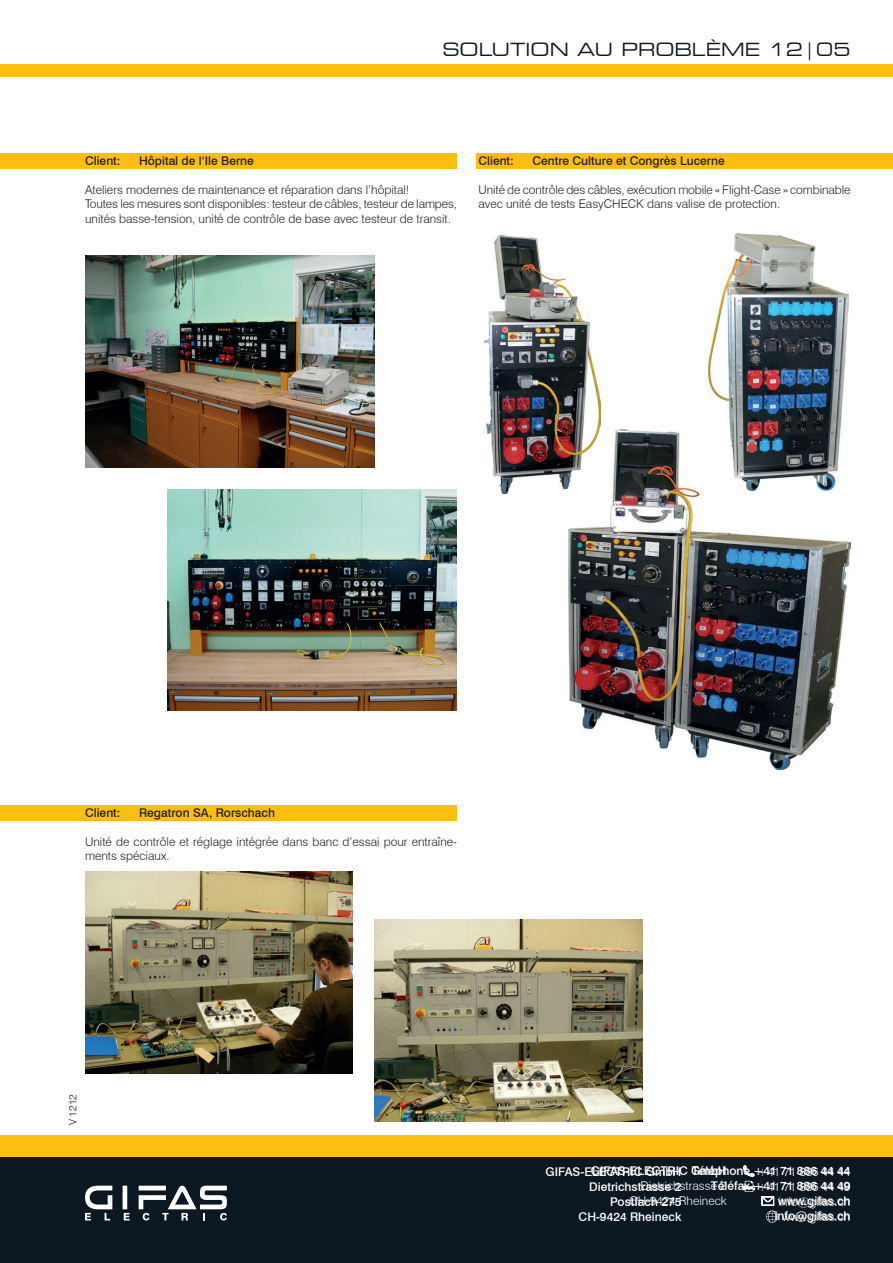
<style>
.page{position:relative;width:893px;height:1263px;background:#fff}
.page>*{position:absolute;margin:0;border:0;box-sizing:border-box;transform-origin:0 0}
.t1{font:expanded 18px "Square 721 BT";color:#0b1721}
.t2{font:300 12px/14.4px "Swiss 721 BT";color:#231f20}
.t3{font:500 12px/15px "Swiss 721 BT";color:#fff;text-align:right}
.t4{font:500 12px "Swiss 721 BT";color:#231f20}
.t5{font:300 12px/15px "Swiss 721 BT";color:#fff;text-align:right}
.t6{font:300 10.5px "Swiss 721 BT";color:#231f20}
</style>
<div class="page">
<div style="left:0;top:64px;width:893px;height:13px;background:#fdbe12"></div>
<div style="left:0;top:1157px;width:893px;height:106px;background:#0b1721"></div>
<div style="left:0;top:1135px;width:893px;height:22px;background:#fdbe12"></div>
<hr style="left:123px;top:1186px;width:4px;height:23px;background:#fff">
<svg style="left:85px;top:1185px;width:27px;height:35px"></svg>
<svg style="left:124px;top:1213px;width:6px;height:7px"></svg>
<svg style="left:139px;top:1185px;width:88px;height:35px"></svg>
<svg style="left:743px;top:1165px;width:12px;height:27px"></svg>
<svg style="left:762px;top:1196px;width:16px;height:26px"></svg>
<img style="left:85px;top:255px;width:289px;height:213px">
<img style="left:168px;top:489px;width:289px;height:222px">
<img style="left:568px;top:429px;width:283px;height:341px">
<img style="left:708px;top:234px;width:140px;height:257px">
<img style="left:485px;top:235px;width:115px;height:258px">
<img style="left:85px;top:872px;width:268px;height:202px">
<img style="left:374px;top:919px;width:268px;height:202px">
<div style="left:0;top:153px;width:457px;height:16px;background:#fdbe12"></div>
<div style="left:0;top:805px;width:457px;height:15px;background:#fdbe12"></div>
<div style="left:476px;top:153px;width:417px;height:16px;background:#fdbe12"></div>
<h1 class="t1" style="left:442px;top:39px;width:409px">SOLUTION AU PROBLÈME 12|05</h1>
<p class="t4" style="left:85px;top:154px;width:37px">Client:</p>
<p class="t4" style="left:139px;top:154px;width:116px">Hôpital de l‘Ile Berne</p>
<p class="t2" style="left:85px;top:182px;width:374px">Ateliers modernes de maintenance et réparation dans l’hôpital!<br>Toutes les mesures sont disponibles: testeur de câbles, testeur de lampes, unités basse-tension, unité de contrôle de base avec testeur de transit.</p>
<p class="t4" style="left:478px;top:154px;width:37px">Client:</p>
<p class="t4" style="left:532px;top:154px;width:194px">Centre Culture et Congrès Lucerne</p>
<p class="t2" style="left:478px;top:182px;width:374px">Unité de contrôle des câbles, exécution mobile « Flight-Case » combinable avec unité de tests EasyCHECK dans valise de protection.</p>
<p class="t4" style="left:85px;top:805px;width:37px">Client:</p>
<p class="t4" style="left:139px;top:805px;width:137px">Regatron SA, Rorschach</p>
<p class="t2" style="left:85px;top:834px;width:374px">Unité de contrôle et réglage intégrée dans banc d’essai pour entraîne&shy;ments spéciaux.</p>
<p class="t6" style="left:66px;top:1125px;width:33px;rotate:-90deg">V 1212</p>
<p class="t3" style="left:545px;top:1164px;width:137px">GIFAS-ELECTRIC GmbH<br>Dietrichstrasse 2<br>Postfach 275<br>CH-9424 Rheineck</p>
<p class="t3" style="left:692px;top:1163px;width:160px">Téléphone +41 71 886 44 44<br>Téléfax +41 71 886 44 49 www.gifas.ch<br>info@gifas.ch</p>
<p class="t3" style="left:591px;top:1163px;width:137px">GIFAS-ELECTRIC GmbH</p>
<p class="t5" style="left:629px;top:1178px;width:99px">Dietrichstrasse 2<br>CH-9424 Rheineck</p>
<p class="t5" style="left:757px;top:1164px;width:63px">+41 71 886</p>
<p class="t5" style="left:757px;top:1179px;width:63px">+41 71 886</p>
<p class="t5" style="left:779px;top:1194px;width:45px">info@gif</p>
<p class="t5" style="left:782px;top:1209px;width:41px">www.gif</p>
</div>
